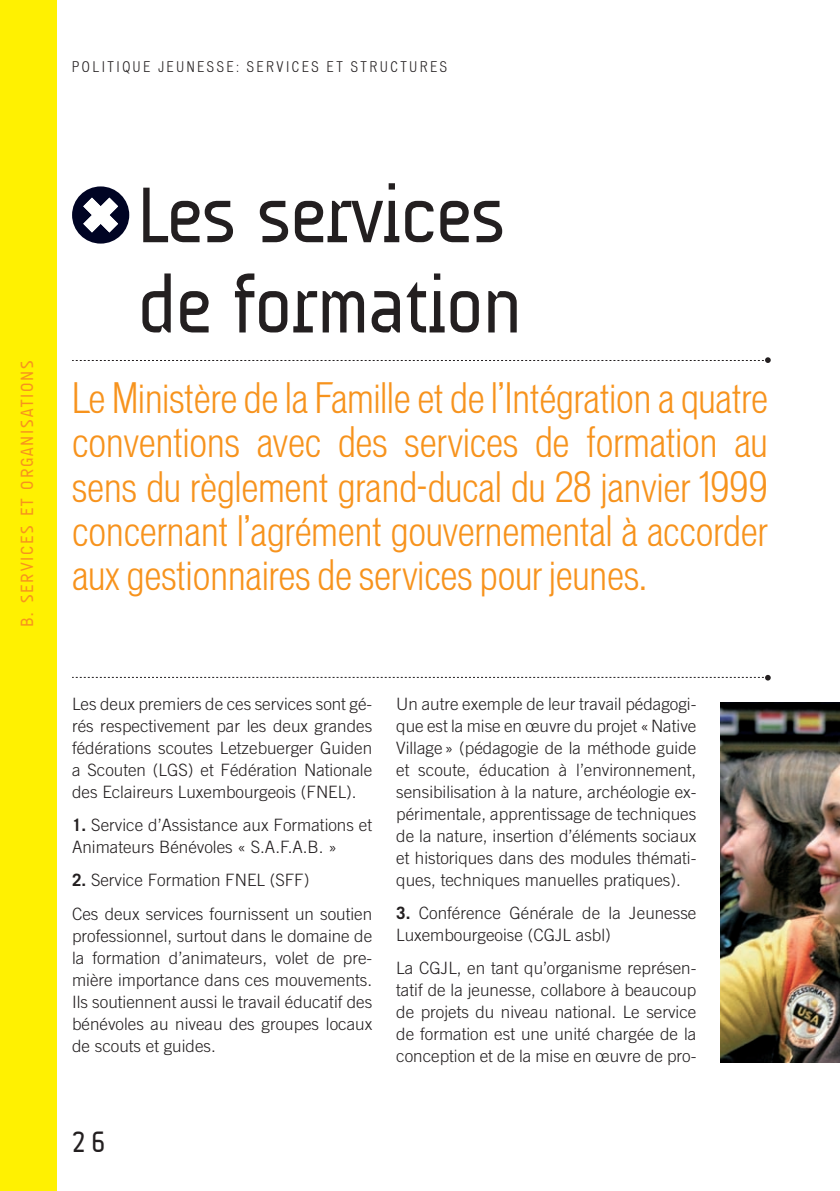
<style>
.page{position:relative;width:840px;height:1191px;background:#fff}
.page>*{position:absolute;margin:0;border:0;box-sizing:border-box;transform-origin:0 0}
.t1{font:80px/90.2px "A Udimat";letter-spacing:-.025em;color:#231f20}
.t2{font:100 condensed 40px/44px "Vonnes";color:#f7931d;text-align:justify}
.t3{font:30px "A Udimat";color:#231f20}
.t4{font:18px "A Udimat";letter-spacing:.1em;color:#f7931d}
.t5{font:300 17px/22px "Trade Gothic";color:#231f20;text-align:justify}
.t6{font:100 condensed 14px "Vonnes";letter-spacing:.2em;color:#231f20}
.s1{font-weight:700}
</style>
<div class="page">
<div style="left:0;top:0;width:57px;height:1191px;background:#fff101"></div>
<svg style="left:72px;top:675px;width:698px;height:5px"></svg>
<svg style="left:72px;top:357px;width:698px;height:6px"></svg>
<div style="left:72px;top:186px;width:57px;height:58px;background:#000424;border-radius:50%"></div>
<svg style="left:83px;top:198px;width:35px;height:34px"></svg>
<img style="left:720px;top:702px;width:119px;height:360px">
<p class="t6" style="left:72px;top:59px;width:376px">Politique Jeunesse: Services et structures</p>
<p class="t4" style="left:17px;top:627px;width:268px;rotate:-90deg">B. SERVICES ET ORGANISATIONS</p>
<h1 class="t1" style="left:137px;top:170px;width:386px">Les services de formation</h1>
<p class="t2" style="left:72px;top:377px;width:697px">Le Ministère de la Famille et de l’Intégration a quatre conventions avec des services de formation au sens du règlement grand-ducal du 28 janvier 1999 concernant l’agrément gouvernemental à accorder aux gestionnaires de services pour jeunes.</p>
<p class="t5" style="left:72px;top:692px;width:301px">Les deux premiers de ces services sont gé&shy;rés respectivement par les deux grandes fédérations scoutes Letzebuerger Guiden a Scouten (LGS) et Fédération Nationale des Eclaireurs Luxembourgeois (FNEL).</p>
<p class="t5" style="left:72px;top:813px;width:301px"><span class="s1">1.</span> Service d’Assistance aux Formations et<br>Animateurs Bénévoles « S.A.F.A.B. »</p>
<p class="t5" style="left:72px;top:863px;width:301px;line-height:33.4px"><span class="s1">2.</span> Service Formation FNEL (SFF)<br>Ces deux services fournissent un soutien</p>
<p class="t5" style="left:72px;top:924px;width:301px">professionnel, surtout dans le domaine de la formation d’animateurs, volet de pre&shy;mière importance dans ces mouvements.<br>Ils soutiennent aussi le travail éducatif des bénévoles au niveau des groupes locaux de scouts et guides.</p>
<p class="t5" style="left:396px;top:692px;width:301px">Un autre exemple de leur travail pédagogi&shy;que est la mise en œuvre du projet «Native Village » (pédagogie de la méthode guide et scoute, éducation à l’environnement, sensibilisation à la nature, archéologie ex&shy;périmentale, apprentissage de techniques de la nature, insertion d’éléments sociaux et historiques dans des modules thémati&shy;ques, techniques manuelles pratiques).</p>
<p class="t5" style="left:396px;top:901px;width:301px"><span class="s1">3.</span> Conférence Générale de la Jeunesse<br>Luxembourgeoise (CGJL asbl)</p>
<p class="t5" style="left:396px;top:957px;width:301px">La CGJL, en tant qu’organisme représen&shy;tatif de la jeunesse, collabore à beaucoup de projets du niveau national. Le service de formation est une unité chargée de la conception et de la mise en œuvre de pro-</p>
<h3 class="t3" style="left:72px;top:1124px;width:31px">26</h3>
</div>
